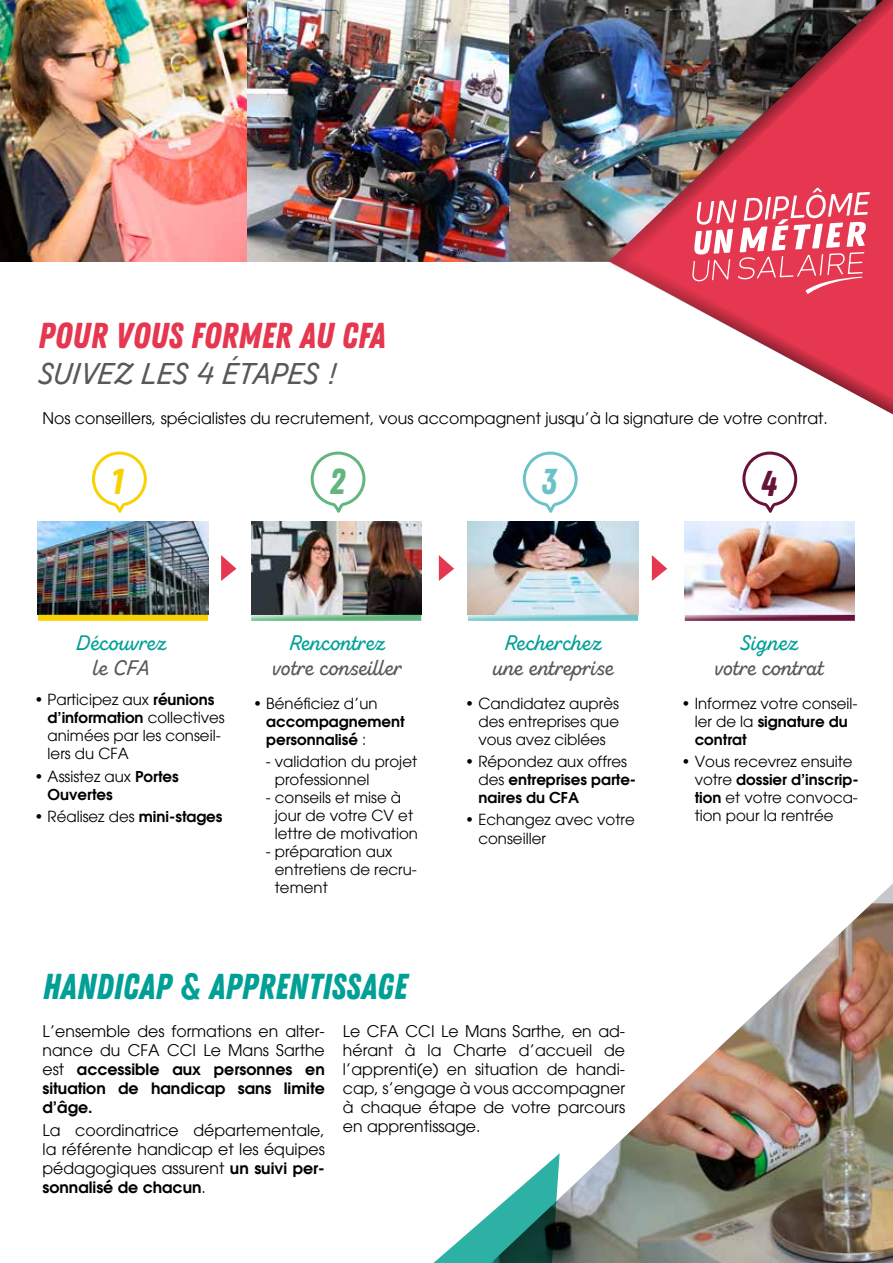
<style>
.page{position:relative;width:893px;height:1263px;background:#fff}
.page>*{position:absolute;margin:0;border:0;box-sizing:border-box;transform-origin:0 0}
.t1{font:36px "Zing Rust Demo Base";color:#00a096}
.t2{font:36px "Zing Rust Demo Base";color:#e5374f}
.t3{font:36px "Zing Rust Demo Base";color:#f7d100}
.t4{font:36px "Zing Rust Demo Base";color:#61b680}
.t5{font:36px "Zing Rust Demo Base";color:#6ac3c9}
.t6{font:36px "Zing Rust Demo Base";color:#68113a}
.t7{font:30px "Zing Script Rust SB Demo Base";letter-spacing:-.015em;color:#58585a}
.t8{font:21px "Zing Script Rust SB Demo Base";color:#58585a}
.t9{font:21px "Zing Script Rust SB Demo Base";color:#00a096}
.t10{font:15.75px/18.9px "Avant Garde";color:#000;text-align:justify}
.t11{font:15px/18px "Avant Garde";color:#000}
.t12{font:600 15px/18px "Avant Garde";color:#000}
.s1{font-weight:600}
.s2{font-weight:400}
</style>
<div class="page">
<img style="left:560px;top:903px;width:333px;height:360px">
<img style="left:251px;top:521px;width:170px;height:94px">
<img style="left:468px;top:521px;width:170px;height:94px">
<img style="left:685px;top:521px;width:170px;height:94px">
<svg style="left:742px;top:452px;width:55px;height:61px"></svg>
<svg style="left:523px;top:452px;width:55px;height:61px"></svg>
<svg style="left:311px;top:452px;width:54px;height:61px"></svg>
<svg style="left:92px;top:452px;width:55px;height:61px"></svg>
<img style="left:38px;top:521px;width:170px;height:94px">
<div style="left:38px;top:615px;width:170px;height:6px;background:#f7d100"></div>
<svg style="left:251px;top:615px;width:170px;height:6px"></svg>
<svg style="left:468px;top:615px;width:170px;height:6px"></svg>
<svg style="left:685px;top:615px;width:170px;height:6px"></svg>
<svg style="left:221px;top:555px;width:15px;height:26px"></svg>
<svg style="left:439px;top:555px;width:15px;height:26px"></svg>
<svg style="left:652px;top:555px;width:15px;height:26px"></svg>
<svg style="left:433px;top:1153px;width:127px;height:110px"></svg>
<img style="left:0;top:0;width:609px;height:262px">
<img style="left:609px;top:0;width:284px;height:396px">
<img style="left:858px;top:0;width:35px;height:21px">
<img style="left:837px;top:14px;width:49px;height:27px">
<img style="left:816px;top:34px;width:49px;height:28px">
<img style="left:795px;top:54px;width:50px;height:28px">
<img style="left:774px;top:74px;width:50px;height:28px">
<img style="left:753px;top:95px;width:49px;height:28px">
<img style="left:732px;top:115px;width:49px;height:28px">
<img style="left:711px;top:135px;width:50px;height:28px">
<img style="left:690px;top:155px;width:50px;height:28px">
<img style="left:669px;top:176px;width:50px;height:20px">
<img style="left:648px;top:196px;width:44px;height:28px">
<img style="left:627px;top:216px;width:49px;height:28px">
<img style="left:610px;top:236px;width:46px;height:22px">
<img style="left:862px;top:396px;width:31px;height:16px">
<img style="left:835px;top:383px;width:55px;height:15px">
<img style="left:809px;top:369px;width:56px;height:15px">
<img style="left:784px;top:355px;width:55px;height:15px">
<img style="left:758px;top:341px;width:55px;height:15px">
<img style="left:732px;top:327px;width:56px;height:16px">
<img style="left:707px;top:314px;width:55px;height:15px">
<img style="left:681px;top:300px;width:55px;height:15px">
<img style="left:655px;top:286px;width:55px;height:15px">
<img style="left:629px;top:272px;width:56px;height:15px">
<img style="left:608px;top:258px;width:51px;height:16px">
<img style="left:609px;top:249px;width:24px;height:11px">
<svg style="left:692px;top:188px;width:178px;height:107px"></svg>
<h1 class="t2" style="left:38px;top:315px;width:349px">POUR VOUS FORMER AU CFA</h1>
<h2 class="t7" style="left:38px;top:355px;width:300px">SUIVEZ LES 4 ÉTAPES !</h2>
<p class="t10" style="left:43px;top:409px;width:787px">Nos conseillers, spécialistes du recrutement, vous accompagnent jusqu’à la signature de votre contrat.</p>
<h1 class="t3" style="left:111px;top:460px;width:14px">1</h1>
<h1 class="t4" style="left:329px;top:460px;width:17px">2</h1>
<h1 class="t5" style="left:542px;top:460px;width:17px">3</h1>
<h1 class="t6" style="left:761px;top:462px;width:17px">4</h1>
<h3 class="t9" style="left:76px;top:630px;width:92px">Découvrez</h3>
<h3 class="t8" style="left:93px;top:655px;width:59px">le CFA</h3>
<p class="t11" style="left:48px;top:691px;width:179px;text-indent:-13px">• Participez aux <span class="s1">réunions d’information</span> collectives animées par les conseil&shy;lers du CFA</p>
<p class="t12" style="left:48px;top:767px;width:133px;text-indent:-13px"><span class="s2">• Assistez aux</span> Portes<br>Ouvertes</p>
<p class="t11" style="left:34px;top:807px;width:190px">• Réalisez des <span class="s1">mini-stages</span></p>
<h3 class="t9" style="left:289px;top:630px;width:98px">Rencontrez</h3>
<h3 class="t8" style="left:272px;top:655px;width:131px">votre conseiller</h3>
<p class="t11" style="left:253px;top:694px;width:126px">• Bénéficiez d’un</p>
<p class="t12" style="left:266px;top:712px;width:140px">accompagnement personnalisé <span class="s2">:</span></p>
<p class="t11" style="left:275px;top:753px;width:144px;text-indent:-9px">- validation du projet professionnel</p>
<p class="t11" style="left:275px;top:789px;width:145px;text-indent:-9px">- conseils et mise à jour de votre CV et lettre de motivation</p>
<p class="t11" style="left:275px;top:843px;width:143px;text-indent:-9px">- préparation aux entretiens de recru&shy;tement</p>
<h3 class="t9" style="left:504px;top:630px;width:99px">Recherchez</h3>
<h3 class="t8" style="left:492px;top:655px;width:123px">une entreprise</h3>
<p class="t11" style="left:478px;top:694px;width:142px;text-align:justify;text-indent:-13px">• Candidatez auprès des entreprises que vous avez ciblées</p>
<p class="t12" style="left:478px;top:753px;width:159px;text-indent:-13px"><span class="s2">• Répondez aux offres des</span> entreprises parte&shy;naires du CFA</p>
<p class="t11" style="left:478px;top:811px;width:158px;text-indent:-13px">• Echangez avec votre conseiller</p>
<h1 class="t1" style="left:43px;top:965px;width:366px">HANDICAP &amp; APPRENTISSAGE</h1>
<p class="t10" style="left:43px;top:1022px;width:284px">L’ensemble des formations en alter&shy;nance du CFA CCI Le Mans Sarthe est <span class="s1">accessible aux personnes en situation de handicap sans limite d’âge.</span></p>
<p class="t10" style="left:43px;top:1121px;width:284px">La coordinatrice départementale, la référente handicap et les équipes pédagogiques assurent <span class="s1">un suivi per&shy;sonnalisé de chacun</span>.</p>
<p class="t10" style="left:343px;top:1022px;width:284px">Le CFA CCI Le Mans Sarthe, en ad&shy;hérant à la Charte d’accueil de l’apprenti(e) en situation de handi&shy;cap, s’engage à vous accompagner à chaque étape de votre parcours en apprentissage.</p>
<h3 class="t9" style="left:740px;top:630px;width:60px">Signez</h3>
<h3 class="t8" style="left:714px;top:655px;width:111px">votre contrat</h3>
<p class="t11" style="left:695px;top:694px;width:164px;text-indent:-13px">• Informez votre conseil&shy;ler de la <span class="s1">signature du contrat</span></p>
<p class="t11" style="left:695px;top:753px;width:166px;text-indent:-13px">• Vous recevrez ensuite votre <span class="s1">dossier d’inscrip&shy;tion</span> et votre convoca&shy;tion pour la rentrée</p>
</div>
